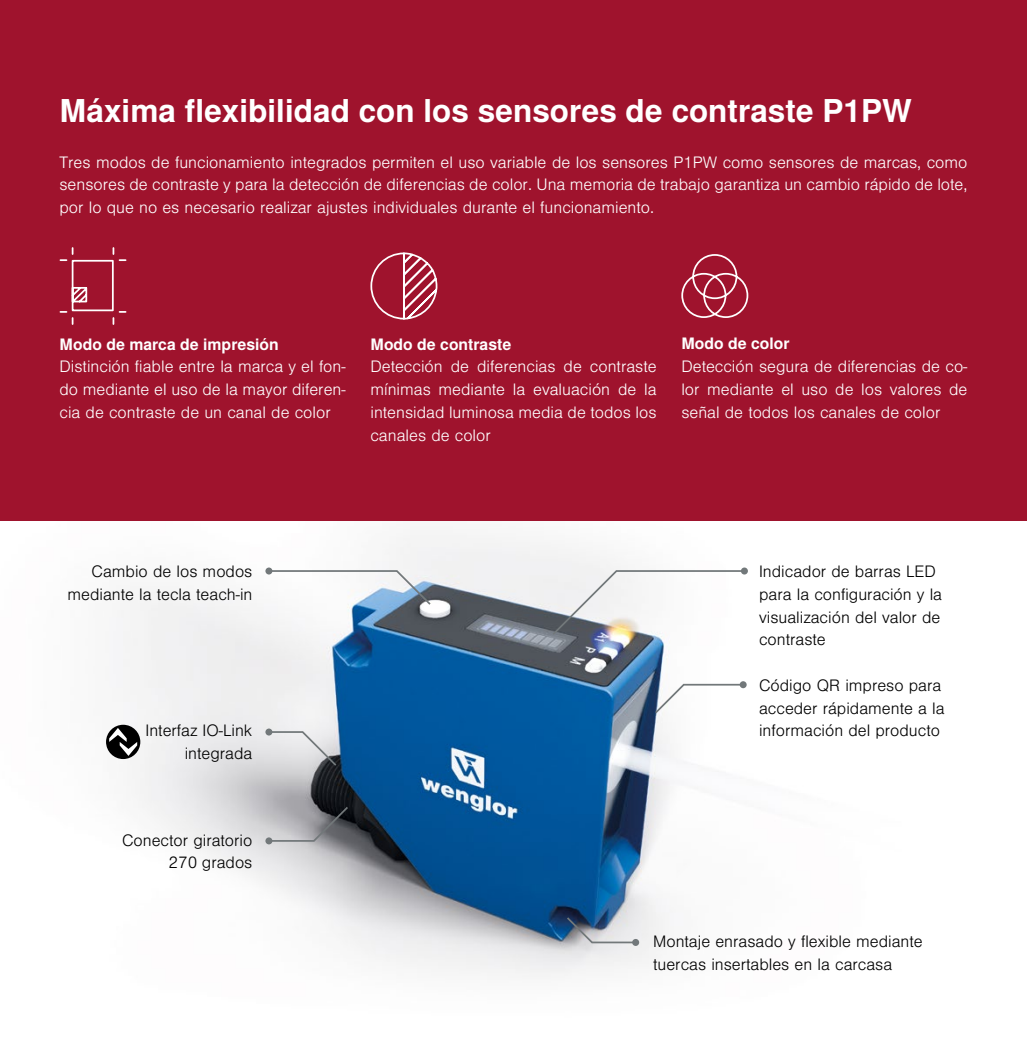
<style>
.page{position:relative;width:1027px;height:1042px;background:#fff}
.page>*{position:absolute;margin:0;border:0;box-sizing:border-box;transform-origin:0 0}
.t1{font:700 31.5px "Nimbus Sans Global";color:#fff}
.t2{font:300 15.75px/22.8px "Nimbus Sans Global";color:#fff;text-align:justify}
.t3{font:300 15.75px/22.8px "Nimbus Sans Global";color:#000}
.t4{font:700 15.75px "Nimbus Sans Global";color:#fff}
</style>
<div class="page">
<img style="left:106px;top:535px;width:642px;height:442px">
<div style="left:0;top:0;width:1027px;height:521px;background:#9f132d"></div>
<svg style="left:267px;top:805px;width:83px;height:37px;background:#8c8c91"></svg>
<div style="left:265px;top:837px;width:7px;height:7px;background:#72787a;border-radius:50%"></div>
<svg style="left:267px;top:569px;width:165px;height:37px"></svg>
<div style="left:265px;top:567px;width:7px;height:7px;background:#72787a;border-radius:50%"></div>
<svg style="left:565px;top:915px;width:72px;height:29px;background:#97a2b0"></svg>
<div style="left:632px;top:939px;width:7px;height:7px;background:#72787a;border-radius:50%"></div>
<svg style="left:551px;top:569px;width:195px;height:68px"></svg>
<div style="left:741px;top:567px;width:7px;height:7px;background:#72787a;border-radius:50%"></div>
<svg style="left:653px;top:683px;width:92px;height:32px"></svg>
<div style="left:740px;top:681px;width:7px;height:7px;background:#72787a;border-radius:50%"></div>
<svg style="left:267px;top:730px;width:71px;height:37px;background:#d3d3d5"></svg>
<div style="left:265px;top:728px;width:7px;height:7px;background:#72787a;border-radius:50%"></div>
<svg style="left:59px;top:247px;width:68px;height:78px"></svg>
<svg style="left:681px;top:254px;width:68px;height:64px"></svg>
<svg style="left:370px;top:252px;width:68px;height:68px"></svg>
<div style="left:106px;top:725px;width:34px;height:34px;background:#000;border-radius:50%"></div>
<svg style="left:109px;top:728px;width:28px;height:28px"></svg>
<h1 class="t1" style="left:60px;top:93px;width:854px">Máxima flexibilidad con los sensores de contraste P1PW</h1>
<p class="t2" style="left:60px;top:151px;width:909px">Tres modos de funcionamiento integrados permiten el uso variable de los sensores P1PW como sensores de marcas, como sensores de contraste y para la detección de diferencias de color. Una memoria de trabajo garantiza un cambio rápido de lote, por lo que no es necesario realizar ajustes individuales durante el funcionamiento.</p>
<p class="t4" style="left:60px;top:335px;width:221px">Modo de marca de impresión</p>
<p class="t2" style="left:60px;top:355px;width:288px">Distinción fiable entre la marca y el fon&shy;do mediante el uso de la mayor diferen&shy;cia de contraste de un canal de color</p>
<p class="t4" style="left:370px;top:335px;width:142px">Modo de contraste</p>
<p class="t2" style="left:370px;top:355px;width:288px">Detección de diferencias de contraste mínimas mediante la evaluación de la intensidad luminosa media de todos los canales de color</p>
<p class="t4" style="left:681px;top:335px;width:110px">Modo de color</p>
<p class="t2" style="left:681px;top:355px;width:288px">Detección segura de diferencias de co&shy;lor mediante el uso de los valores de señal de todos los canales de color</p>
<p class="t3" style="left:68px;top:560px;width:186px;text-align:right">Cambio de los modos mediante la tecla teach-in</p>
<p class="t3" style="left:759px;top:560px;width:185px">Indicador de barras LED para la configuración y la visualización del valor de contraste</p>
<p class="t3" style="left:759px;top:674px;width:187px">Código QR impreso para acceder rápidamente a la</p>
<p class="t3" style="left:145px;top:719px;width:108px">Interfaz IO-Link</p>
<p class="t3" style="left:759px;top:719px;width:182px">información del producto</p>
<p class="t3" style="left:185px;top:742px;width:69px">integrada</p>
<p class="t3" style="left:122px;top:829px;width:132px;text-align:right">Conector giratorio<br>270 grados</p>
<p class="t3" style="left:653px;top:930px;width:271px">Montaje enrasado y flexible mediante tuercas insertables en la carcasa</p>
</div>
